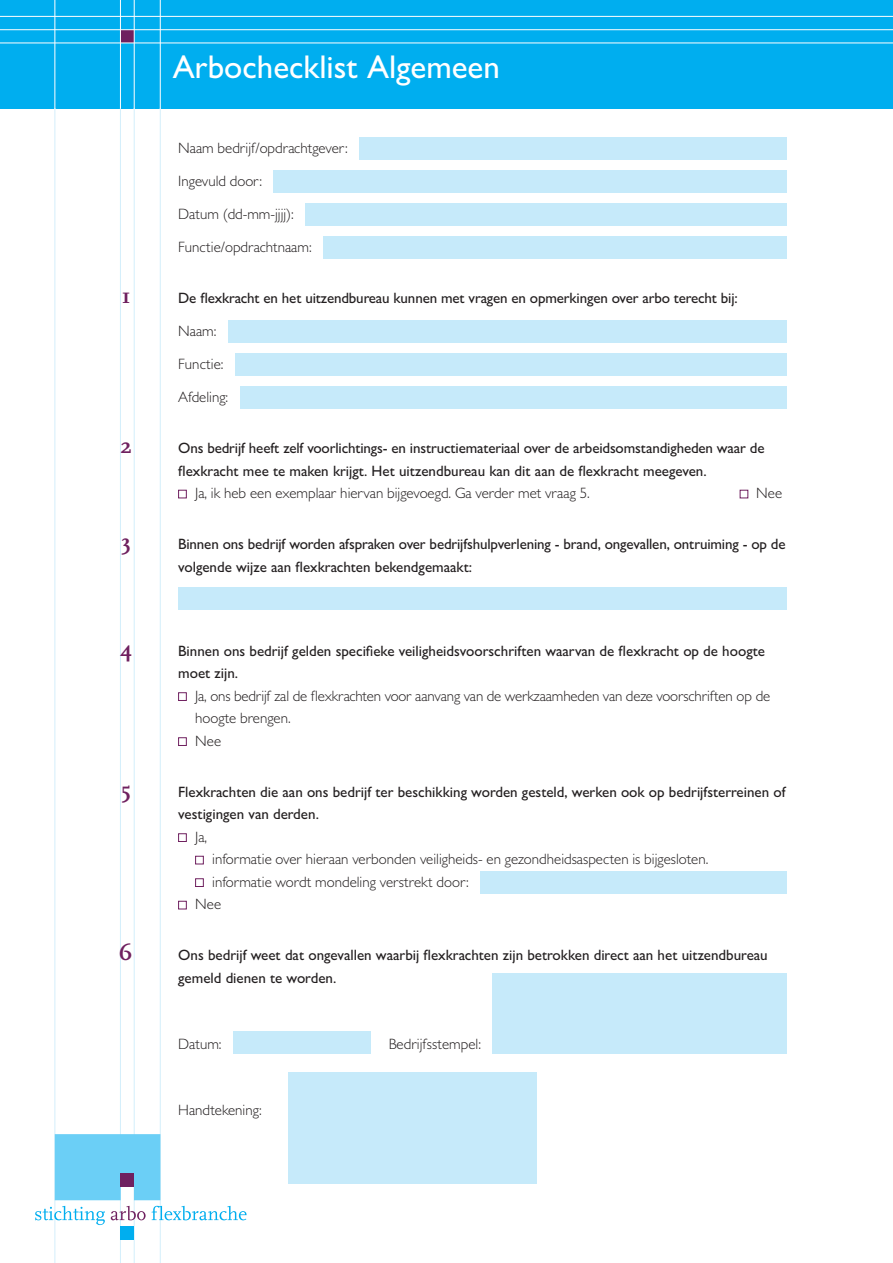
<style>
.page{position:relative;width:893px;height:1263px;background:#fff}
.page>*{position:absolute;margin:0;border:0;box-sizing:border-box;transform-origin:0 0}
.t1{font:500 33px "Gill Sans MT Pro";color:#fff}
.t2{font:700 22.5px "Scala";color:#6f205f}
.t3{font:500 15px/22.5px "Gill Sans MT Pro";color:#231f20}
.t4{font:300 15px/22.5px "Gill Sans MT Pro";color:#231f20}
</style>
<div class="page">
<div style="left:0;top:0;width:893px;height:108px;background:#00aeef"></div>
<div style="left:120px;top:30px;width:14px;height:13px;background:#6f205f"></div>
<hr style="left:0;top:43px;width:893px;height:1px;background:#fff">
<hr style="left:0;top:29px;width:893px;height:1px;background:#fff">
<hr style="left:0;top:16px;width:893px;height:1px;background:#fff">
<hr style="left:160px;top:0;width:1px;height:108px;background:#fff">
<hr style="left:120px;top:0;width:1px;height:108px;background:#fff">
<hr style="left:54px;top:0;width:1px;height:108px;background:#fff">
<hr style="left:134px;top:0;width:1px;height:108px;background:#fff">
<hr style="left:160px;top:108px;width:1px;height:1155px;background:#d4effb">
<hr style="left:120px;top:108px;width:1px;height:1155px;background:#d4effb">
<hr style="left:54px;top:108px;width:1px;height:1155px;background:#d4effb">
<hr style="left:134px;top:108px;width:1px;height:1155px;background:#d4effb">
<svg style="left:35px;top:1206px;width:70px;height:19px"></svg>
<svg style="left:111px;top:1206px;width:35px;height:14px"></svg>
<svg style="left:152px;top:1206px;width:95px;height:14px"></svg>
<div style="left:55px;top:1134px;width:105px;height:66px;background:#6bcff6"></div>
<div style="left:121px;top:1174px;width:13px;height:13px;background:#6f205f"></div>
<div style="left:121px;top:1227px;width:13px;height:13px;background:#00aeef"></div>
<div style="left:178px;top:490px;width:9px;height:8px;border:1px solid #6f205f"></div>
<div style="left:178px;top:692px;width:9px;height:9px;border:1px solid #6f205f"></div>
<div style="left:178px;top:737px;width:9px;height:9px;border:1px solid #6f205f"></div>
<div style="left:178px;top:833px;width:9px;height:9px;border:1px solid #6f205f"></div>
<div style="left:195px;top:856px;width:9px;height:8px;border:1px solid #6f205f"></div>
<div style="left:195px;top:878px;width:9px;height:9px;border:1px solid #6f205f"></div>
<div style="left:178px;top:901px;width:9px;height:8px;border:1px solid #6f205f"></div>
<div style="left:359px;top:138px;width:428px;height:22px;background:#c6eafa"></div>
<div style="left:273px;top:171px;width:514px;height:22px;background:#c6eafa"></div>
<div style="left:305px;top:204px;width:482px;height:22px;background:#c6eafa"></div>
<div style="left:324px;top:236px;width:463px;height:23px;background:#c6eafa"></div>
<div style="left:228px;top:320px;width:559px;height:23px;background:#c6eafa"></div>
<div style="left:235px;top:353px;width:552px;height:23px;background:#c6eafa"></div>
<div style="left:240px;top:386px;width:547px;height:23px;background:#c6eafa"></div>
<div style="left:179px;top:587px;width:608px;height:22px;background:#c6eafa"></div>
<div style="left:481px;top:871px;width:306px;height:22px;background:#c6eafa"></div>
<div style="left:233px;top:1031px;width:138px;height:23px;background:#c6eafa"></div>
<div style="left:492px;top:974px;width:295px;height:80px;background:#c6eafa"></div>
<div style="left:288px;top:1072px;width:248px;height:112px;background:#c6eafa"></div>
<h1 class="t1" style="left:173px;top:48px;width:328px">Arbochecklist Algemeen</h1>
<p class="t4" style="left:178px;top:137px;width:171px">Naam bedrijf/opdrachtgever:</p>
<p class="t4" style="left:178px;top:170px;width:85px">Ingevuld door:</p>
<p class="t4" style="left:178px;top:203px;width:117px">Datum (dd-mm-jjjj):</p>
<p class="t4" style="left:178px;top:236px;width:135px">Functie/opdrachtnaam:</p>
<h2 class="t2" style="left:122px;top:283px;width:10px">1</h2>
<p class="t3" style="left:178px;top:287px;width:561px">De flexkracht en het uitzendbureau kunnen met vragen en opmerkingen over arbo terecht bij:</p>
<p class="t4" style="left:178px;top:320px;width:40px">Naam:</p>
<p class="t4" style="left:178px;top:353px;width:47px">Functie:</p>
<p class="t4" style="left:178px;top:386px;width:52px">Afdeling:</p>
<h2 class="t2" style="left:120px;top:433px;width:13px">2</h2>
<p class="t3" style="left:178px;top:437px;width:588px">Ons bedrijf heeft zelf voorlichtings- en instructiemateriaal over de arbeidsomstandigheden waar de flexkracht mee te maken krijgt. Het uitzendbureau kan dit aan de flexkracht meegeven.</p>
<p class="t4" style="left:195px;top:482px;width:396px">Ja, ik heb een exemplaar hiervan bijgevoegd. Ga verder met vraag 5.</p>
<p class="t4" style="left:756px;top:482px;width:27px">Nee</p>
<h2 class="t2" style="left:121px;top:529px;width:11px">3</h2>
<p class="t3" style="left:178px;top:533px;width:609px">Binnen ons bedrijf worden afspraken over bedrijfshulpverlening - brand, ongevallen, ontruiming - op de volgende wijze aan flexkrachten bekendgemaakt:</p>
<h2 class="t2" style="left:120px;top:636px;width:14px">4</h2>
<p class="t3" style="left:178px;top:639px;width:588px">Binnen ons bedrijf gelden specifieke veiligheidsvoorschriften waarvan de flexkracht op de hoogte moet zijn.</p>
<p class="t4" style="left:195px;top:684px;width:577px">Ja, ons bedrijf zal de flexkrachten voor aanvang van de werkzaamheden van deze voorschriften op de hoogte brengen.<br>Nee</p>
<h2 class="t2" style="left:121px;top:777px;width:11px">5</h2>
<p class="t3" style="left:178px;top:780px;width:609px">Flexkrachten die aan ons bedrijf ter beschikking worden gesteld, werken ook op bedrijfsterreinen of vestigingen van derden.</p>
<p class="t4" style="left:195px;top:825px;width:14px">Ja,</p>
<p class="t4" style="left:212px;top:848px;width:498px">informatie over hieraan verbonden veiligheids- en gezondheidsaspecten is bijgesloten.</p>
<p class="t4" style="left:212px;top:870px;width:258px">informatie wordt mondeling verstrekt door:</p>
<p class="t4" style="left:195px;top:893px;width:27px">Nee</p>
<h2 class="t2" style="left:119px;top:940px;width:15px">6</h2>
<p class="t3" style="left:178px;top:944px;width:591px">Ons bedrijf weet dat ongevallen waarbij flexkrachten zijn betrokken direct aan het uitzendbureau gemeld dienen te worden.</p>
<p class="t4" style="left:178px;top:1032px;width:45px">Datum:</p>
<p class="t4" style="left:389px;top:1032px;width:94px">Bedrijfsstempel:</p>
<p class="t4" style="left:178px;top:1098px;width:85px">Handtekening:</p>
</div>
